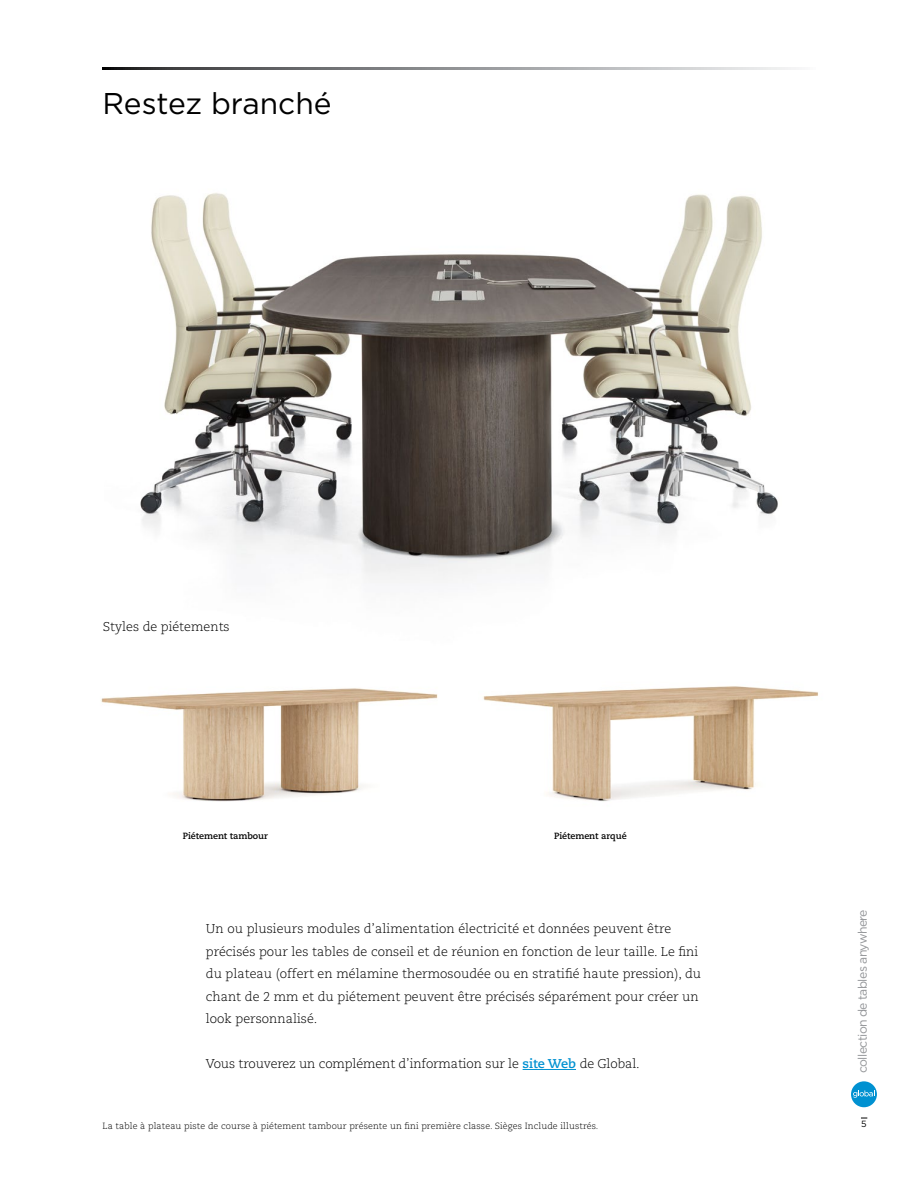
<style>
.page{position:relative;width:918px;height:1188px;background:#fff}
.page>*{position:absolute;margin:0;border:0;box-sizing:border-box;transform-origin:0 0}
.t1{font:30px "Gotham";color:#000}
.t2{font:300 12.75px/22.5px "Caecilia LT Std";color:#000}
.t3{font:12.3px "Gotham";letter-spacing:-.05em;color:#939598}
.t4{font:300 9px "Caecilia LT Std";letter-spacing:.01em;color:#000}
.t5{font:700 9px "Caecilia LT Std";letter-spacing:-.005em;color:#000}
.t6{font:9px "Gotham";color:#000}
.s1{font-weight:700;color:#0091d1}
</style>
<div class="page">
<div style="left:851px;top:1081px;width:26px;height:26px;background:#0091d1;border-radius:50%"></div>
<svg style="left:853px;top:1090px;width:22px;height:8px"></svg>
<svg style="left:103px;top:68px;width:693px;height:1px"></svg>
<img style="left:140px;top:193px;width:638px;height:387px">
<img style="left:101px;top:688px;width:337px;height:114px">
<img style="left:483px;top:686px;width:336px;height:116px">
<hr style="left:523px;top:1069px;width:53px;height:1px;background:#0091d1">
<h1 class="t1" style="left:103px;top:84px;width:230px">Restez branché</h1>
<p class="t2" style="left:103px;top:615px;width:129px">Styles de piétements</p>
<p class="t5" style="left:183px;top:830px;width:87px">Piétement tambour</p>
<p class="t5" style="left:554px;top:830px;width:74px">Piétement arqué</p>
<p class="t2" style="left:206px;top:918px;width:497px">Un ou plusieurs modules d’alimentation électricité et données peuvent être précisés pour les tables de conseil et de réunion en fonction de leur taille. Le fini du plateau (offert en mélamine thermosoudée ou en stratifié haute pression), du chant de 2 mm et du piétement peuvent être précisés séparément pour créer un look personnalisé.</p>
<p class="t2" style="left:206px;top:1053px;width:435px">Vous trouverez un complément d’information sur le <span class="s1">site Web</span> de Global.</p>
<p class="t3" style="left:854px;top:1073px;width:165px;rotate:-90deg">collection de tables anywhere</p>
<p class="t4" style="left:103px;top:1120px;width:497px">La table à plateau piste de course à piétement tambour présente un fini première classe. Sièges Include illustrés.</p>
<p class="t6" style="left:861px;top:1119px;width:7px">5</p>
</div>
